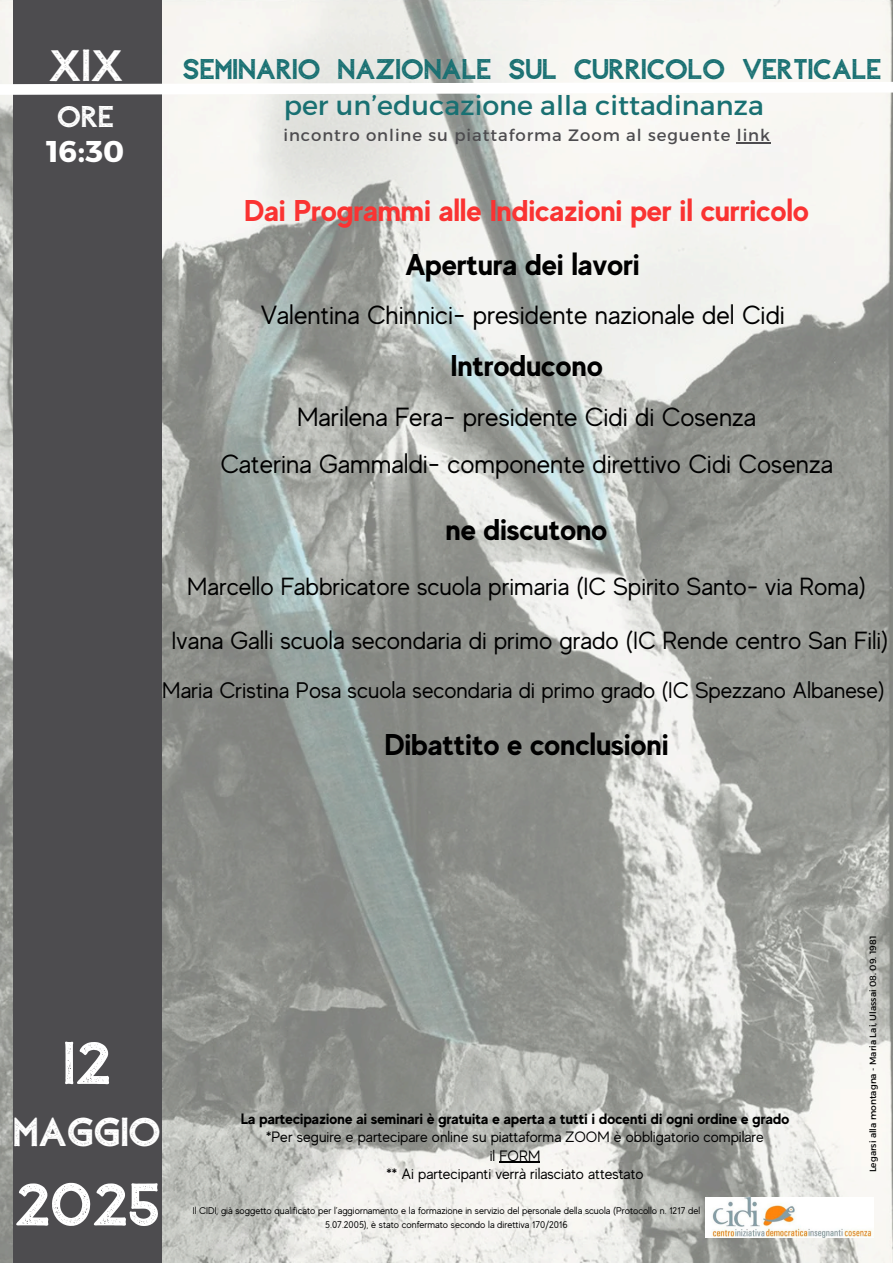
<style>
.page{position:relative;width:893px;height:1263px;background:#fff}
.page>*{position:absolute;margin:0;border:0;box-sizing:border-box;transform-origin:0 0}
.t1{font:60px "Aleppo";color:#fff}
.t2{font:45px "Aleppo";color:#fff}
.t3{font:40.5px "Aleppo";color:#fff}
.t4{font:700 30px/54px "MADE Evolve Sans";color:#fa3332;text-align:center}
.t5{font:700 30px "MADE Evolve Sans";color:#000}
.t6{font:700 30px/35.4px "Alexandria";color:#fff;text-align:center}
.t7{font:28.5px "Aleppo";color:#197072}
.t8{font:27px "Alexandria";color:#197072}
.t9{font:26.25px/47.2px "MADE Evolve Sans";color:#000;text-align:center}
.t10{font:24.75px "MADE Evolve Sans";color:#000}
.t11{font:22.5px "MADE Evolve Sans";color:#000}
.t12{font:16.5px "Alexandria";letter-spacing:.055em;color:#4d4c4f}
.t13{font:15px "MADE Evolve Sans";color:#000}
.t14{font:700 15px "MADE Evolve Sans";color:#000}
.t15{font:9.75px/13.5px "MADE Evolve Sans";color:#000;text-align:center}
.t16{font:9px "Alexandria";color:#000}
.s1{font-family:"Aleppo";font-weight:400}
.s2{color:#000}
</style>
<div class="page">
<img style="left:0;top:0;width:892px;height:1263px">
<div style="left:13px;top:0;width:148px;height:1263px;background:#4d4c4f"></div>
<img style="left:705px;top:1197px;width:169px;height:40px">
<hr style="left:499px;top:1162px;width:41px;height:1px;background:#000">
<hr style="left:737px;top:142px;width:34px;height:1px;background:#4d4c4f">
<svg style="left:0;top:76px;width:893px;height:24px"></svg>
<h5 class="t2" style="left:49px;top:36px;width:76px">XIX</h5>
<h2 class="t6" style="left:47px;top:98px;width:79px"><span class="s1">ORE<br></span>16:30</h2>
<h1 class="t7" style="left:182px;top:51px;width:700px">SEMINARIO NAZIONALE SUL CURRICOLO VERTICALE</h1>
<p class="t8" style="left:284px;top:89px;width:482px">per un’educazione alla cittadinanza</p>
<h3 class="t12" style="left:283px;top:125px;width:488px">incontro online su piattaforma Zoom al seguente link</h3>
<h5 class="t4" style="left:244px;top:183px;width:566px">Dai Programmi alle Indicazioni per il curricolo<br><span class="s2">Apertura dei lavori</span></h5>
<h5 class="t9" style="left:261px;top:292px;width:525px">Valentina Chinnici- presidente nazionale del Cidi</h5>
<h5 class="t5" style="left:450px;top:348px;width:154px">Introducono</h5>
<h5 class="t9" style="left:220px;top:393px;width:614px">Marilena Fera- presidente Cidi di Cosenza<br>Caterina Gammaldi- componente direttivo Cidi Cosenza</h5>
<h6 class="t5" style="left:446px;top:512px;width:163px">ne discutono</h6>
<h3 class="t10" style="left:187px;top:573px;width:680px">Marcello Fabbricatore scuola primaria (IC Spirito Santo- via Roma)</h3>
<p class="t10" style="left:172px;top:627px;width:718px">Ivana Galli scuola secondaria di primo grado (IC Rende centro San Fili)</p>
<p class="t11" style="left:162px;top:677px;width:724px">Maria Cristina Posa scuola secondaria di primo grado (IC Spezzano Albanese)</p>
<p class="t5" style="left:384px;top:726px;width:286px">Dibattito e conclusioni</p>
<h2 class="t1" style="left:63px;top:1024px;width:49px">12</h2>
<h2 class="t3" style="left:13px;top:1105px;width:149px">MAGGIO</h2>
<h4 class="t1" style="left:14px;top:1165px;width:147px">2025</h4>
<h4 class="t14" style="left:241px;top:1109px;width:550px">La partecipazione ai seminari è gratuita e aperta a tutti i docenti di ogni ordine e grado</h4>
<p class="t13" style="left:266px;top:1129px;width:499px">*Per seguire e partecipare online su piattaforma ZOOM è obbligatorio compilare</p>
<h4 class="t13" style="left:490px;top:1147px;width:52px">il FORM</h4>
<h5 class="t13" style="left:386px;top:1166px;width:258px">** Ai partecipanti verrà rilasciato attestato</h5>
<p class="t15" style="left:193px;top:1204px;width:509px">Il CIDI, già soggetto qualificato per l’aggiornamento e la formazione in servizio del personale della scuola (Protocollo n. 1217 del<br>5.07.2005), è stato confermato secondo la direttiva 170/2016</p>
<p class="t16" style="left:867px;top:1172px;width:238px;rotate:-90deg">Legarsi alla montagna - Maria Lai, Ulassai 08. 09. 1981</p>
</div>
